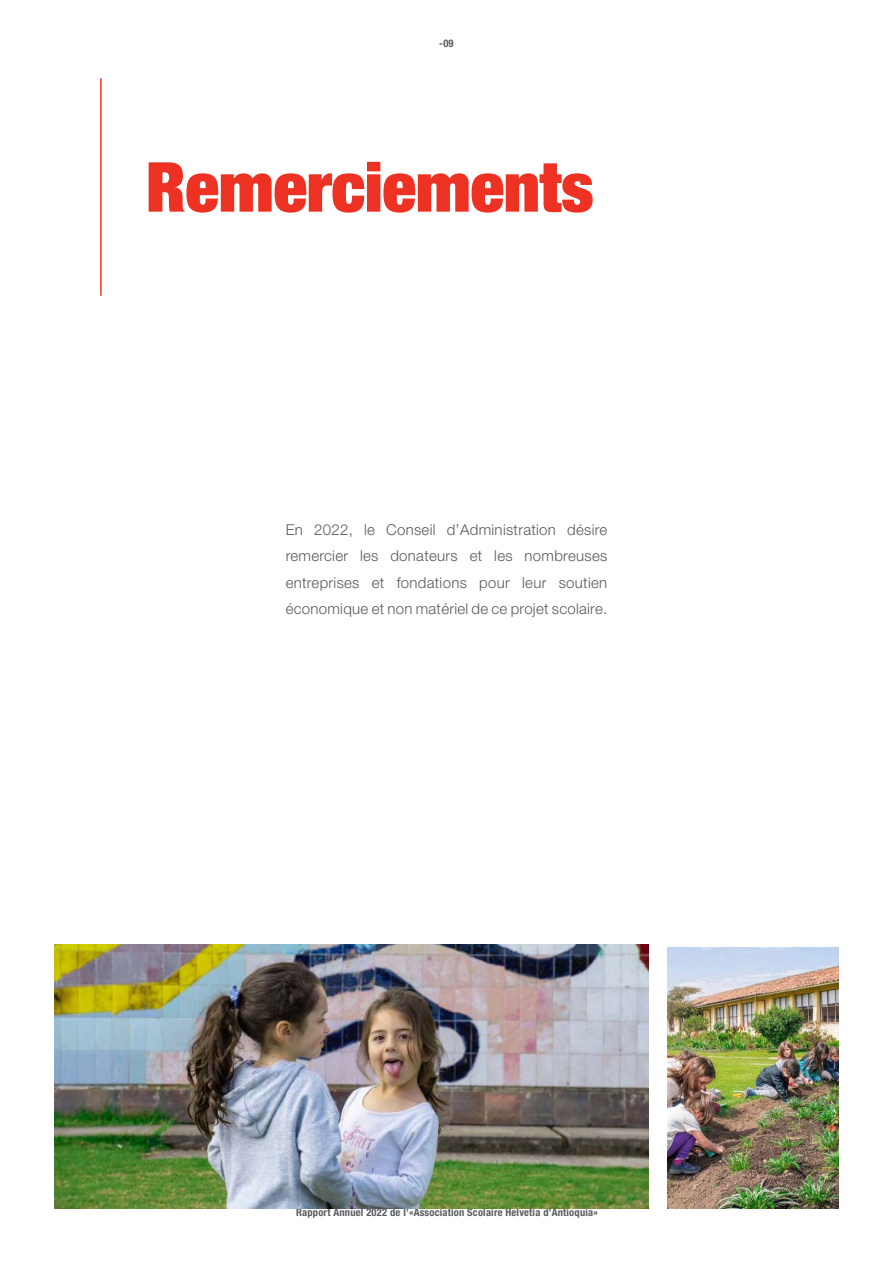
<style>
.page{position:relative;width:893px;height:1263px;background:#fff}
.page>*{position:absolute;margin:0;border:0;box-sizing:border-box;transform-origin:0 0}
.t1{font:900 condensed 69px "Helvetica Neue LT Std";color:#ed3123}
.t2{font:300 15px/26.4px "Helvetica Neue LT Std";letter-spacing:.02em;color:#595a5c;text-align:justify}
.t3{font:700 condensed 10.5px "Helvetica Neue LT Std";letter-spacing:.02em;color:#595a5c}
</style>
<div class="page">
<hr style="left:100px;top:78px;width:2px;height:218px;background:#ee3525">
<img style="left:54px;top:945px;width:594px;height:264px">
<img style="left:668px;top:947px;width:171px;height:262px">
<p class="t3" style="left:439px;top:37px;width:16px">-09</p>
<h1 class="t1" style="left:146px;top:143px;width:449px">Remerciements</h1>
<p class="t2" style="left:286px;top:516px;width:323px">En 2022, le Conseil d’Administration désire remercier les donateurs et les nombreuses entreprises et fondations pour leur soutien économique et non matériel de ce projet scolaire.</p>
<p class="t3" style="left:296px;top:1206px;width:303px">Rapport Annuel 2022 de l’«Association Scolaire Helvetia d’Antioquia»</p>
</div>
